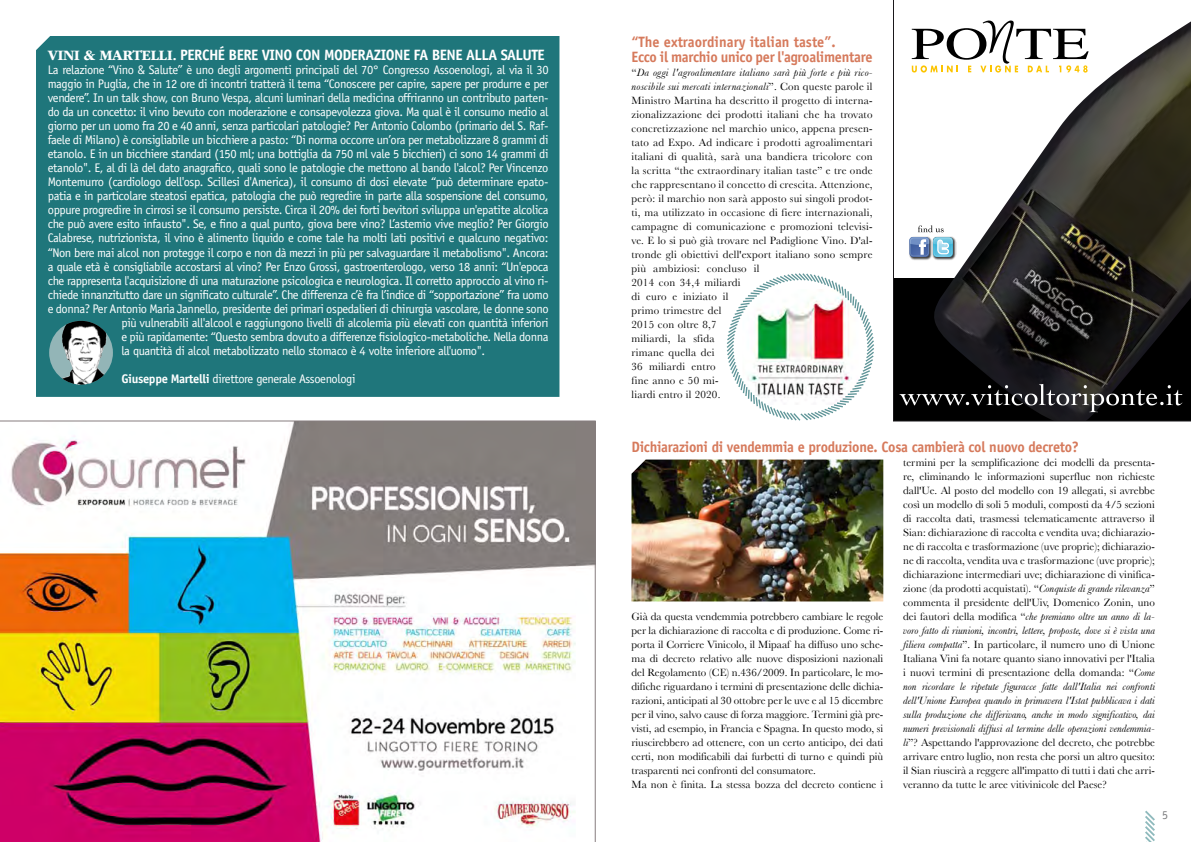
<style>
.page{position:relative;width:1191px;height:842px;background:#fff}
.page>*{position:absolute;margin:0;border:0;box-sizing:border-box;transform-origin:0 0}
.t1{font:700 15px/15px "Officina Sans Std";letter-spacing:-.02em;color:#d67a5c;scale:.95 1}
.t2{font:700 15px "Officina Sans Std";letter-spacing:-.035em;color:#fff}
.t3{font:12.5px "Officina Sans Std";letter-spacing:-.03em;color:#fff}
.t4{font:12px "Officina Sans Std";color:#7b7c7e}
.t5{font:11px/14px "Baskerville";letter-spacing:.01em;color:#000}
.s1{font-family:"ITC Garamond Std"}
.s2{font-weight:700}
.s3{font-style:italic}
</style>
<div class="page">
<svg style="left:1145px;top:810px;width:10px;height:32px"></svg>
<svg style="left:0;top:421px;width:595px;height:421px"></svg>
<svg style="left:893px;top:0;width:298px;height:421px"></svg>
<div style="left:36px;top:36px;width:523px;height:361px;background:#1f767b"></div>
<div style="left:49px;top:321px;width:64px;height:64px;background:#93b5b7;border-radius:50%"></div>
<img style="left:62px;top:321px;width:45px;height:64px">
<img style="left:631px;top:460px;width:252px;height:141px">
<svg style="left:726px;top:273px;width:148px;height:148px"></svg>
<h1 class="t2" style="left:48px;top:46px;width:498px"><span class="s1">VINI &amp; MARTELLI.</span> PERCHé BERE VINO CON MODERAZIONE FA BENE ALLA SALUTE</h1>
<p class="t3" style="left:48px;top:63px;width:502px">La relazione “Vino &amp; Salute” è uno degli argomenti principali del 70° Congresso Assoenologi, al via il 30</p>
<p class="t3" style="left:48px;top:77px;width:502px">maggio in Puglia, che in 12 ore di incontri tratterà il tema “Conoscere per capire, sapere per produrre e per</p>
<p class="t3" style="left:48px;top:91px;width:502px">vendere”. In un talk show, con Bruno Vespa, alcuni luminari della medicina offriranno un contributo parten-</p>
<p class="t3" style="left:48px;top:105px;width:502px">do da un concetto: il vino bevuto con moderazione e consapevolezza giova. Ma qual è il consumo medio al</p>
<p class="t3" style="left:48px;top:119px;width:502px">giorno per un uomo fra 20 e 40 anni, senza particolari patologie? Per Antonio Colombo (primario del S. Raf-</p>
<p class="t3" style="left:48px;top:133px;width:502px">faele di Milano) è consigliabile un bicchiere a pasto: “Di norma occorre un’ora per metabolizzare 8 grammi di</p>
<p class="t3" style="left:48px;top:147px;width:502px">etanolo. E in un bicchiere standard (150 ml; una bottiglia da 750 ml vale 5 bicchieri) ci sono 14 grammi di</p>
<p class="t3" style="left:48px;top:161px;width:502px">etanolo". E, al di là del dato anagrafico, quali sono le patologie che mettono al bando l'alcol? Per Vincenzo</p>
<p class="t3" style="left:48px;top:175px;width:502px">Montemurro (cardiologo dell'osp. Scillesi d'America), il consumo di dosi elevate “può determinare epato-</p>
<p class="t3" style="left:48px;top:189px;width:502px">patia e in particolare steatosi epatica, patologia che può regredire in parte alla sospensione del consumo,</p>
<p class="t3" style="left:48px;top:203px;width:502px">oppure progredire in cirrosi se il consumo persiste. Circa il 20% dei forti bevitori sviluppa un'epatite alcolica</p>
<p class="t3" style="left:48px;top:217px;width:502px">che può avere esito infausto". Se, e fino a qual punto, giova bere vino? L’astemio vive meglio? Per Giorgio</p>
<p class="t3" style="left:48px;top:231px;width:502px">Calabrese, nutrizionista, il vino è alimento liquido e come tale ha molti lati positivi e qualcuno negativo:</p>
<p class="t3" style="left:48px;top:245px;width:502px">“Non bere mai alcol non protegge il corpo e non dà mezzi in più per salvaguardare il metabolismo". Ancora:</p>
<p class="t3" style="left:48px;top:259px;width:502px">a quale età è consigliabile accostarsi al vino? Per Enzo Grossi, gastroenterologo, verso 18 anni: “Un'epoca</p>
<p class="t3" style="left:48px;top:273px;width:502px">che rappresenta l'acquisizione di una maturazione psicologica e neurologica. Il corretto approccio al vino ri-</p>
<p class="t3" style="left:48px;top:287px;width:502px">chiede innanzitutto dare un significato culturale”. Che differenza c’è fra l’indice di “sopportazione” fra uomo</p>
<p class="t3" style="left:48px;top:301px;width:502px">e donna? Per Antonio Maria Jannello, presidente dei primari ospedalieri di chirurgia vascolare, le donne sono</p>
<p class="t3" style="left:121px;top:315px;width:428px">più vulnerabili all'alcool e raggiungono livelli di alcolemia più elevati con quantità inferiori</p>
<p class="t3" style="left:121px;top:329px;width:428px">e più rapidamente: “Questo sembra dovuto a differenze fisiologico-metaboliche. Nella donna</p>
<p class="t3" style="left:121px;top:343px;width:365px">la quantità di alcol metabolizzato nello stomaco è 4 volte inferiore all'uomo".</p>
<p class="t3" style="left:121px;top:371px;width:236px"><span class="s2">Giuseppe Martelli</span> direttore generale Assoenologi</p>
<h1 class="t1" style="left:631px;top:34px;width:255px">“The extraordinary italian taste”.<br>Ecco il marchio unico per l'agroalimentare</h1>
<p class="t5" style="left:631px;top:65px;width:243px">“<span class="s3">Da oggi l'agroalimentare italiano sarà più forte e più rico&shy;noscibile sui mercati internazionali</span>”. Con queste parole il Ministro Martina ha descritto il progetto di interna&shy;zionalizzazione dei prodotti italiani che ha trovato concretizzazione nel marchio unico, appena presen&shy;tato ad Expo. Ad indicare i prodotti agroalimentari italiani di qualità, sarà una bandiera tricolore con la scritta “the extraordinary italian taste” e tre onde che rappresentano il concetto di crescita. Attenzione, però: il marchio non sarà apposto sui singoli prodot&shy;ti, ma utilizzato in occasione di fiere internazionali, campagne di comunicazione e promozioni televisi&shy;ve. E lo si può già trovare nel Padiglione Vino. D'al&shy;tronde gli obiettivi dell'export italiano sono sempre più ambiziosi: concluso il<br>2014 con 34,4 miliardi<br>di euro e iniziato il<br>primo trimestre del<br>2015 con oltre 8,7<br>miliardi, la sfida<br>rimane quella dei<br>36 miliardi entro<br>fine anno e 50 mi-<br>liardi entro il 2020.</p>
<h1 class="t1" style="left:631px;top:439px;width:472px">Dichiarazioni di vendemmia e produzione. Cosa cambierà col nuovo decreto?</h1>
<p class="t5" style="left:631px;top:609px;width:253px">Già da questa vendemmia potrebbero cambiare le regole per la dichiarazione di raccolta e di produzione. Come ri&shy;porta il Corriere Vinicolo, il Mipaaf ha diffuso uno sche&shy;ma di decreto relativo alle nuove disposizioni nazionali del Regolamento (CE) n.436/2009. In particolare, le mo&shy;difiche riguardano i termini di presentazione delle dichia&shy;razioni, anticipati al 30 ottobre per le uve e al 15 dicembre per il vino, salvo cause di forza maggiore. Termini già pre&shy;visti, ad esempio, in Francia e Spagna. In questo modo, si riuscirebbero ad ottenere, con un certo anticipo, dei dati certi, non modificabili dai furbetti di turno e quindi più trasparenti nei confronti del consumatore.<br>Ma non è finita. La stessa bozza del decreto contiene i</p>
<p class="t5" style="left:903px;top:456px;width:253px;text-align:justify">termini per la semplificazione dei modelli da presenta&shy;re, eliminando le informazioni superflue non richieste dall'Ue. Al posto del modello con 19 allegati, si avrebbe così un modello di soli 5 moduli, composti da 4/5 sezioni di raccolta dati, trasmessi telematicamente attraverso il Sian: dichiarazione di raccolta e vendita uva; dichiarazio&shy;ne di raccolta e trasformazione (uve proprie); dichiarazio&shy;ne di raccolta, vendita uva e trasformazione (uve proprie); dichiarazione intermediari uve; dichiarazione di vinifica&shy;zione (da prodotti acquistati). “<span class="s3">Conquiste di grande rilevanza</span>” commenta il presidente dell'Uiv, Domenico Zonin, uno dei fautori della modifica “<span class="s3">che premiano oltre un anno di la&shy;voro fatto di riunioni, incontri, lettere, proposte, dove si è vista una filiera compatta</span>”. In particolare, il numero uno di Unione Italiana Vini fa notare quanto siano innovativi per l'Italia i nuovi termini di presentazione della domanda: “<span class="s3">Come non ricordare le ripetute figuracce fatte dall'Italia nei confronti dell'Unione Europea quando in primavera l'Istat pubblicava i dati sulla produzione che differivano, anche in modo significativo, dai numeri previsionali diffusi al termine delle operazioni vendemmia&shy;li</span>”? Aspettando l'approvazione del decreto, che potrebbe arrivare entro luglio, non resta che porsi un altro quesito: il Sian riuscirà a reggere all'impatto di tutti i dati che arri&shy;veranno da tutte le aree vitivinicole del Paese?</p>
<p class="t4" style="left:1162px;top:808px;width:7px">5</p>
</div>
